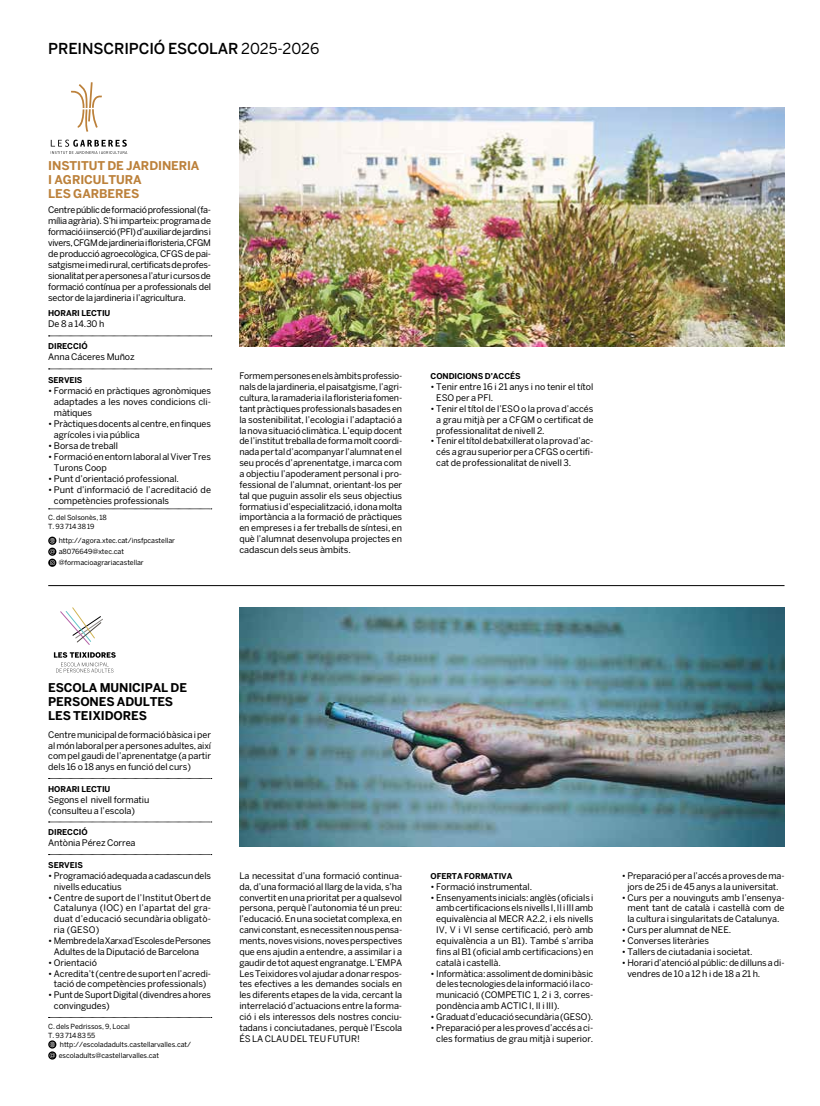
<style>
.page{position:relative;width:820px;height:1106px;background:#fff}
.page>*{position:absolute;margin:0;border:0;box-sizing:border-box;transform-origin:0 0}
.t1{font:500 15px "Benton Sans";letter-spacing:-.01em;color:#000}
.t2{font:700 12px/14px "Benton Sans";letter-spacing:-.01em;color:#000}
.t3{font:700 12px/14px "Benton Sans";letter-spacing:-.01em;color:#bc813b}
.t4{font:9px/10.9px "Benton Sans";letter-spacing:-.005em;color:#000;text-align:justify}
.t5{font:9px/10.9px "Benton Sans";letter-spacing:-.025em;color:#000}
.t6{font:700 8px "Benton Sans";letter-spacing:-.01em;color:#000}
.t7{font:7px/11px "Benton Sans";letter-spacing:-.005em;color:#000}
.s1{font-weight:400}
</style>
<div class="page">
<hr style="left:48px;top:585px;width:736px;height:1px;background:#000">
<img style="left:239px;top:108px;width:545px;height:239px">
<img style="left:239px;top:607px;width:545px;height:239px">
<svg style="left:48px;top:336px;width:164px;height:1px"></svg>
<svg style="left:48px;top:369px;width:164px;height:1px"></svg>
<svg style="left:48px;top:778px;width:164px;height:1px"></svg>
<svg style="left:48px;top:821px;width:164px;height:1px"></svg>
<svg style="left:48px;top:854px;width:164px;height:1px"></svg>
<svg style="left:48px;top:1017px;width:164px;height:1px"></svg>
<svg style="left:48px;top:1040px;width:8px;height:8px"></svg>
<svg style="left:48px;top:1051px;width:8px;height:8px"></svg>
<svg style="left:49px;top:1041px;width:6px;height:17px"></svg>
<svg style="left:71px;top:82px;width:31px;height:50px"></svg>
<svg style="left:51px;top:140px;width:76px;height:14px"></svg>
<svg style="left:54px;top:652px;width:62px;height:20px"></svg>
<svg style="left:60px;top:607px;width:43px;height:38px"></svg>
<svg style="left:48px;top:508px;width:164px;height:1px"></svg>
<svg style="left:48px;top:536px;width:8px;height:9px"></svg>
<svg style="left:49px;top:538px;width:6px;height:5px"></svg>
<svg style="left:48px;top:547px;width:8px;height:9px"></svg>
<svg style="left:50px;top:549px;width:5px;height:5px"></svg>
<svg style="left:48px;top:558px;width:8px;height:9px"></svg>
<svg style="left:50px;top:560px;width:5px;height:5px"></svg>
<h1 class="t1" style="left:48px;top:39px;width:272px">PREINSCRIPCIÓ ESCOLAR <span class="s1">2025-2026</span></h1>
<h2 class="t3" style="left:48px;top:159px;width:153px">INSTITUT DE JARDINERIA<br>I AGRICULTURA<br>LES GARBERES</h2>
<p class="t4" style="left:48px;top:204px;width:164px">Centre públic de formació professional (fa&shy;mília agrària). S’hi imparteix: programa de formació i inserció (PFI) d’auxiliar de jardins i vivers, CFGM de jardineria i floristeria, CFGM de producció agroecològica, CFGS de pai&shy;satgisme i medi rural, certificats de profes&shy;sionalitat per a persones a l’atur i cursos de formació contínua per a professionals del sector de la jardineria i l’agricultura.</p>
<p class="t6" style="left:48px;top:309px;width:64px">HORARI LECTIU</p>
<p class="t4" style="left:48px;top:319px;width:58px">De 8 a 14.30 h</p>
<p class="t6" style="left:48px;top:342px;width:41px">DIRECCIÓ</p>
<p class="t4" style="left:48px;top:352px;width:88px">Anna Cáceres Muñoz</p>
<p class="t6" style="left:48px;top:375px;width:36px">SERVEIS</p>
<p class="t4" style="left:54px;top:384px;width:158px;text-indent:-6px">• Formació en pràctiques agronòmiques adaptades a les noves condicions cli&shy;màtiques</p>
<p class="t4" style="left:54px;top:417px;width:158px;text-indent:-6px">• Pràctiques docents al centre, en finques agrícoles i via pública</p>
<p class="t4" style="left:48px;top:440px;width:71px">• Borsa de treball</p>
<p class="t4" style="left:54px;top:450px;width:159px;text-indent:-6px">• Formació en entorn laboral al Viver Tres<br>Turons Coop</p>
<p class="t4" style="left:48px;top:473px;width:132px">• Punt d’orientació professional.</p>
<p class="t4" style="left:54px;top:483px;width:158px;text-indent:-6px">• Punt d’informació de l’acreditació de competències professionals</p>
<p class="t7" style="left:48px;top:513px;width:60px;line-height:9px">C. del Solsonès, 18<br>T. 93 714 38 19</p>
<p class="t7" style="left:59px;top:535px;width:118px">http://agora.xtec.cat/insfpcastellar a8076649@xtec.cat @formacioagrariacastellar</p>
<p class="t4" style="left:239px;top:370px;width:164px">Formem persones en els àmbits professio&shy;nals de la jardineria, el paisatgisme, l’agri&shy;cultura, la ramaderia i la floristeria fomen&shy;tant pràctiques professionals basades en la sostenibilitat, l’ecologia i l’adaptació a la nova situació climàtica. L’equip docent de l’institut treballa de forma molt coordi&shy;nada per tal d’acompanyar l’alumnat en el seu procés d’aprenentatge, i marca com a objectiu l’apoderament personal i pro&shy;fessional de l’alumnat, orientant-los per tal que puguin assolir els seus objectius formatius i d’especialització, i dona molta importància a la formació de pràctiques en empreses i a fer treballs de síntesi, en què l’alumnat desenvolupa projectes en cadascun dels seus àmbits.</p>
<p class="t6" style="left:430px;top:371px;width:92px">CONDICIONS D’ACCÉS</p>
<p class="t4" style="left:436px;top:381px;width:158px;text-indent:-6px">• Tenir entre 16 i 21 anys i no tenir el títol<br>ESO per a PFI.</p>
<p class="t4" style="left:436px;top:403px;width:159px;text-indent:-6px">• Tenir el títol de l’ESO o la prova d’accés a grau mitjà per a CFGM o certificat de professionalitat de nivell 2.</p>
<p class="t4" style="left:436px;top:435px;width:158px;text-indent:-6px">• Tenir el títol de batxillerat o la prova d’ac&shy;cés a grau superior per a CFGS o certifi&shy;cat de professionalitat de nivell 3.</p>
<h2 class="t2" style="left:48px;top:680px;width:140px">ESCOLA MUNICIPAL DE<br>PERSONES ADULTES<br>LES TEIXIDORES</h2>
<p class="t4" style="left:48px;top:729px;width:164px">Centre municipal de formació bàsica i per al món laboral per a persones adultes, així com pel gaudi de l’aprenentatge (a partir dels 16 o 18 anys en funció del curs)</p>
<p class="t6" style="left:48px;top:784px;width:64px">HORARI LECTIU</p>
<p class="t4" style="left:48px;top:794px;width:103px">Segons el nivell formatiu (consulteu a l’escola)</p>
<p class="t6" style="left:48px;top:827px;width:41px">DIRECCIÓ</p>
<p class="t4" style="left:48px;top:837px;width:89px">Antònia Pérez Correa</p>
<p class="t6" style="left:48px;top:860px;width:36px">SERVEIS</p>
<p class="t4" style="left:54px;top:870px;width:158px;text-indent:-6px">• Programació adequada a cadascun dels nivells educatius</p>
<p class="t4" style="left:54px;top:891px;width:158px;text-indent:-6px">• Centre de suport de l’Institut Obert de Catalunya (IOC) en l’apartat del gra&shy;duat d’educació secundària obligatò&shy;ria (GESO)</p>
<p class="t5" style="left:54px;top:935px;width:159px;text-indent:-6px">• Membre de la Xarxa d’Escoles de Persones<br>Adultes de la Diputació de Barcelona</p>
<p class="t4" style="left:48px;top:957px;width:50px">• Orientació</p>
<p class="t4" style="left:48px;top:967px;width:164px;text-align:center">• Acredita’t (centre de suport en l’acredi&shy;tació de competències professionals)</p>
<p class="t4" style="left:54px;top:989px;width:159px;text-indent:-6px">• Punt de Suport Digital (divendres a hores convingudes)</p>
<p class="t7" style="left:48px;top:1021px;width:83px;line-height:9px">C. dels Pedrissos, 9, Local<br>T. 93 714 83 55</p>
<p class="t7" style="left:59px;top:1038px;width:134px">http://escoladadults.castellarvalles.cat/ escoladults@castellarvalles.cat</p>
<p class="t4" style="left:239px;top:870px;width:164px">La necessitat d’una formació continua&shy;da, d’una formació al llarg de la vida, s’ha convertit en una prioritat per a qualsevol persona, perquè l’autonomia té un preu: l’educació. En una societat complexa, en canvi constant, es necessiten nous pensa&shy;ments, noves visions, noves perspectives que ens ajudin a entendre, a assimilar i a gaudir de tot aquest engranatge. L’EMPA Les Teixidores vol ajudar a donar respos&shy;tes efectives a les demandes socials en les diferents etapes de la vida, cercant la interrelació d’actuacions entre la forma&shy;ció i els interessos dels nostres conciu&shy;tadans i conciutadanes, perquè l’Escola ÉS LA CLAU DEL TEU FUTUR!</p>
<p class="t6" style="left:430px;top:871px;width:83px">OFERTA FORMATIVA</p>
<p class="t4" style="left:430px;top:881px;width:103px">• Formació instrumental.</p>
<p class="t4" style="left:436px;top:891px;width:159px;text-indent:-6px">• Ensenyaments inicials: anglès (oficials i amb certificacions els nivells I, II i III amb equivalència al MECR A2.2, i els nivells IV, V i VI sense certificació, però amb equivalència a un B1). També s’arriba fins al B1 (oficial amb certificacions) en català i castellà.</p>
<p class="t4" style="left:436px;top:967px;width:158px;text-indent:-6px">• Informàtica: assoliment de domini bàsic de les tecnologies de la informació i la co&shy;municació (COMPETIC 1, 2 i 3, corres&shy;pondència amb ACTIC I, II i III).</p>
<p class="t4" style="left:430px;top:1011px;width:164px">• Graduat d’educació secundària (GESO).</p>
<p class="t4" style="left:430px;top:1022px;width:164px;text-align:right">• Preparació per a les proves d’accés a ci&shy;cles formatius de grau mitjà i superior.</p>
<p class="t4" style="left:621px;top:870px;width:164px;text-align:center">• Preparació per a l’accés a proves de ma&shy;jors de 25 i de 45 anys a la universitat.</p>
<p class="t4" style="left:627px;top:891px;width:158px;text-indent:-6px">• Curs per a nouvinguts amb l’ensenya&shy;ment tant de català i castellà com de la cultura i singularitats de Catalunya.</p>
<p class="t4" style="left:621px;top:924px;width:111px">• Curs per alumnat de NEE.</p>
<p class="t4" style="left:621px;top:935px;width:89px">• Converses literàries</p>
<p class="t4" style="left:621px;top:946px;width:132px">• Tallers de ciutadania i societat.</p>
<p class="t4" style="left:627px;top:957px;width:158px;text-indent:-6px">• Horari d’atenció al públic: de dilluns a di&shy;vendres de 10 a 12 h i de 18 a 21 h.</p>
</div>
